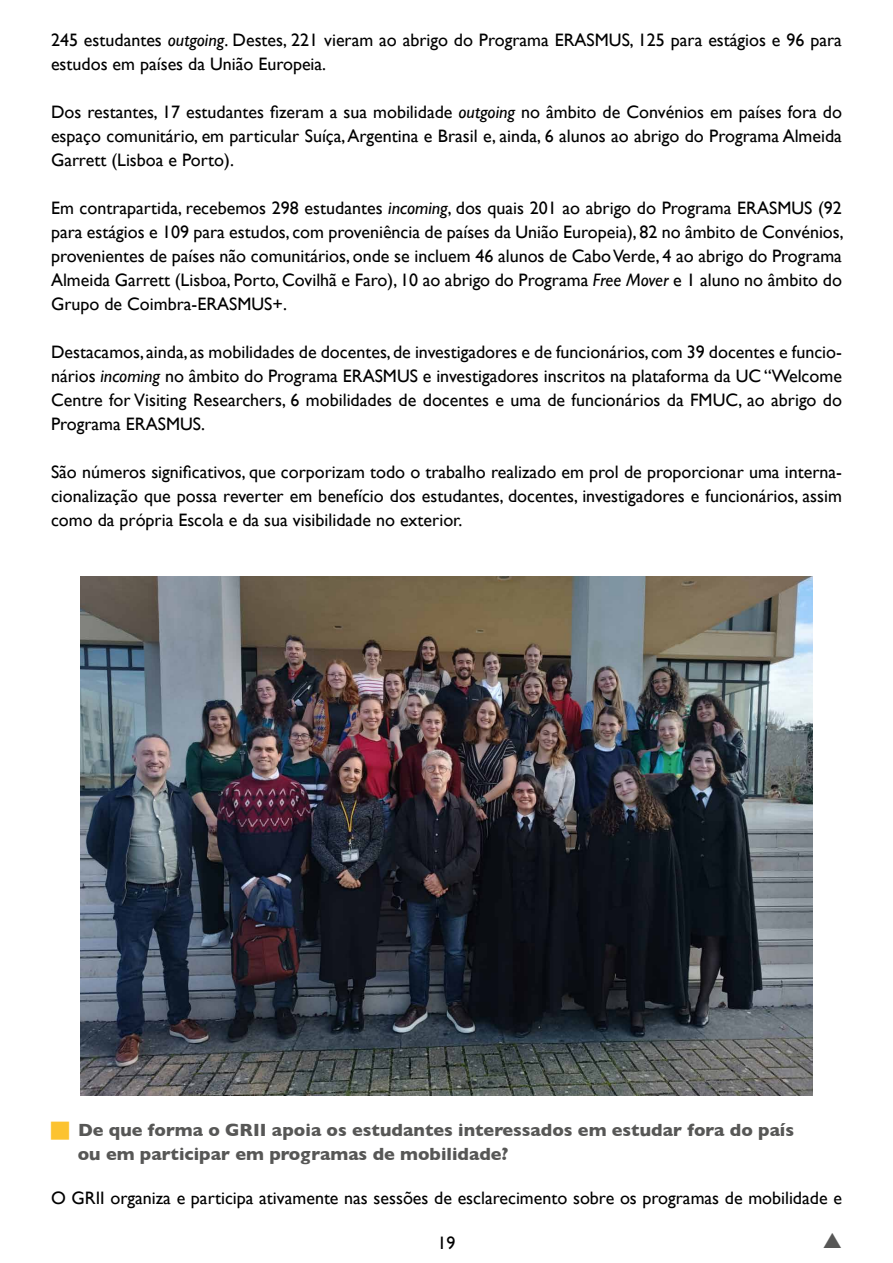
<style>
.page{position:relative;width:893px;height:1263px;background:#fff}
.page>*{position:absolute;margin:0;border:0;box-sizing:border-box;transform-origin:0 0}
.t1{font:18px/24px "Gill Sans";color:#000;text-align:justify}
.t2{font:700 18px/24px "Gill Sans";color:#575756}
.t3{font:18px "Gill Sans";color:#000}
.s1{font-style:italic}
</style>
<div class="page">
<img style="left:80px;top:576px;width:733px;height:520px">
<p class="t1" style="left:51px;top:28px;width:792px">245 estudantes <span class="s1">outgoing</span>. Destes, 221 vieram ao abrigo do Programa ERASMUS, 125 para estágios e 96 para estudos em países da União Europeia.</p>
<p class="t1" style="left:51px;top:100px;width:792px">Dos restantes, 17 estudantes fizeram a sua mobilidade <span class="s1">outgoing</span> no âmbito de Convénios em países fora do espaço comunitário, em particular Suíça, Argentina e Brasil e, ainda, 6 alunos ao abrigo do Programa Almeida Garrett (Lisboa e Porto).</p>
<p class="t1" style="left:51px;top:196px;width:794px">Em contrapartida, recebemos 298 estudantes <span class="s1">incoming</span>, dos quais 201 ao abrigo do Programa ERASMUS (92 para estágios e 109 para estudos, com proveniência de países da União Europeia), 82 no âmbito de Convénios, provenientes de países não comunitários, onde se incluem 46 alunos de Cabo Verde, 4 ao abrigo do Programa Almeida Garrett (Lisboa, Porto, Covilhã e Faro), 10 ao abrigo do Programa <span class="s1">Free Mover</span> e 1 aluno no âmbito do Grupo de Coimbra-ERASMUS+.</p>
<p class="t1" style="left:51px;top:340px;width:792px">Destacamos, ainda, as mobilidades de docentes, de investigadores e de funcionários, com 39 docentes e funcio&shy;nários <span class="s1">incoming</span> no âmbito do Programa ERASMUS e investigadores inscritos na plataforma da UC “Welcome Centre for Visiting Researchers, 6 mobilidades de docentes e uma de funcionários da FMUC, ao abrigo do Programa ERASMUS.</p>
<p class="t1" style="left:51px;top:460px;width:792px">São números significativos, que corporizam todo o trabalho realizado em prol de proporcionar uma interna&shy;cionalização que possa reverter em benefício dos estudantes, docentes, investigadores e funcionários, assim como da própria Escola e da sua visibilidade no exterior.</p>
<p class="t2" style="left:78px;top:1118px;width:718px">De que forma o GRII apoia os estudantes interessados em estudar fora do país ou em participar em programas de mobilidade?</p>
<p class="t1" style="left:51px;top:1186px;width:792px">O GRII organiza e participa ativamente nas sessões de esclarecimento sobre os programas de mobilidade e</p>
<p class="t3" style="left:437px;top:1232px;width:19px">19</p>
</div>
